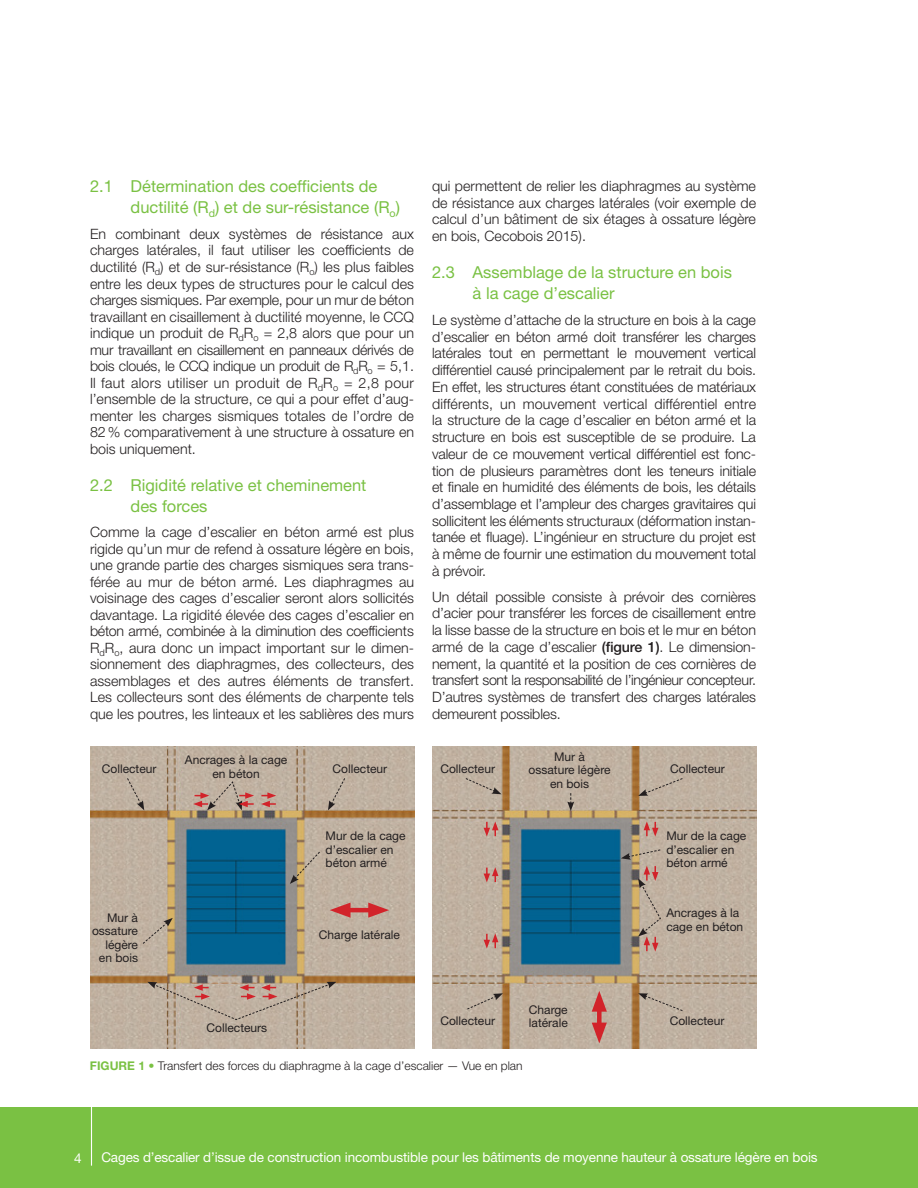
<style>
.page{position:relative;width:918px;height:1188px;background:#fff}
.page>*{position:absolute;margin:0;border:0;box-sizing:border-box;transform-origin:0 0}
.t1{font:16.5px/21px "Helvetica Neue LT Std";color:#7ac143}
.t2{font:300 14.25px/16.8px "Helvetica Neue LT Std";color:#231f20;text-align:justify}
.t3{font:13.5px "Helvetica Neue LT Std";letter-spacing:-.01em;color:#fff}
.t4{font:12px/13.5px "Helvetica Neue LT Std";color:#231f20}
.t5{font:300 12px "Helvetica Neue LT Std";color:#231f20}
.s1{font-weight:500}
.s2{font-weight:700;color:#7ac143}
.s3{color:#7ac143}
</style>
<div class="page">
<div style="left:0;top:1107px;width:918px;height:81px;background:#7ac143"></div>
<hr style="left:91px;top:1093px;width:1px;height:73px;background:#fff">
<img style="left:90px;top:747px;width:324px;height:302px">
<img style="left:432px;top:747px;width:324px;height:302px">
<svg style="left:126px;top:777px;width:18px;height:33px"></svg>
<svg style="left:465px;top:778px;width:36px;height:16px"></svg>
<svg style="left:466px;top:993px;width:37px;height:17px"></svg>
<svg style="left:328px;top:777px;width:18px;height:33px"></svg>
<svg style="left:638px;top:778px;width:45px;height:18px"></svg>
<svg style="left:567px;top:793px;width:7px;height:18px"></svg>
<svg style="left:638px;top:993px;width:45px;height:19px"></svg>
<svg style="left:290px;top:851px;width:31px;height:33px"></svg>
<svg style="left:621px;top:849px;width:40px;height:11px"></svg>
<svg style="left:142px;top:918px;width:31px;height:27px"></svg>
<hr style="left:342px;top:908px;width:35px;height:4px;background:#d2232a">
<svg style="left:330px;top:903px;width:21px;height:15px"></svg>
<svg style="left:368px;top:903px;width:21px;height:15px"></svg>
<div style="left:597px;top:1003px;width:5px;height:28px;background:#d2232a"></div>
<svg style="left:592px;top:991px;width:15px;height:21px"></svg>
<svg style="left:592px;top:1023px;width:15px;height:20px"></svg>
<svg style="left:147px;top:982px;width:190px;height:38px;background:#baa696"></svg>
<svg style="left:261px;top:792px;width:15px;height:15px"></svg>
<svg style="left:484px;top:821px;width:14px;height:16px"></svg>
<svg style="left:644px;top:821px;width:14px;height:16px"></svg>
<svg style="left:484px;top:867px;width:14px;height:15px"></svg>
<svg style="left:484px;top:933px;width:14px;height:16px"></svg>
<svg style="left:193px;top:781px;width:61px;height:29px;background:#ba9e90"></svg>
<svg style="left:638px;top:866px;width:23px;height:86px;background:#b89e8e"></svg>
<p class="t1" style="left:131px;top:176px;width:271px;text-indent:-41px">2.1 Détermination des coefficients de ductilité (R<sub>d</sub>) et de sur-résistance (R<sub>o</sub>)</p>
<p class="t2" style="left:90px;top:225px;width:326px">En combinant deux systèmes de résistance aux charges latérales, il faut utiliser les coefficients de ductilité (R<sub>d</sub>) et de sur-résistance (R<sub>o</sub>) les plus faibles entre les deux types de structures pour le calcul des charges sismiques. Par exemple, pour un mur de béton travaillant en cisaillement à ductilité moyenne, le CCQ indique un produit de R<sub>d</sub>R<sub>o</sub> = 2,8 alors que pour un mur travaillant en cisaillement en panneaux dérivés de bois cloués, le CCQ indique un produit de R<sub>d</sub>R<sub>o</sub> = 5,1.<br>Il faut alors utiliser un produit de R<sub>d</sub>R<sub>o</sub> = 2,8 pour l’ensemble de la structure, ce qui a pour effet d’aug&shy;menter les charges sismiques totales de l’ordre de 82% comparativement à une structure à ossature en bois uniquement.</p>
<p class="t1" style="left:131px;top:474px;width:237px;text-indent:-41px">2.2 Rigidité relative et cheminement des forces</p>
<p class="t2" style="left:90px;top:523px;width:326px">Comme la cage d’escalier en béton armé est plus rigide qu’un mur de refend à ossature légère en bois, une grande partie des charges sismiques sera trans&shy;férée au mur de béton armé. Les diaphragmes au voisinage des cages d’escalier seront alors sollicités davantage. La rigidité élevée des cages d’escalier en béton armé, combinée à la diminution des coefficients R<sub>d</sub>R<sub>o</sub>, aura donc un impact important sur le dimen&shy;sionnement des diaphragmes, des collecteurs, des assemblages et des autres éléments de transfert.<br>Les collecteurs sont des éléments de charpente tels que les poutres, les linteaux et les sablières des murs</p>
<p class="t2" style="left:432px;top:177px;width:326px">qui permettent de relier les diaphragmes au système de résistance aux charges latérales (voir exemple de calcul d’un bâtiment de six étages à ossature légère en bois, Cecobois 2015).</p>
<p class="t1" style="left:473px;top:261px;width:261px;text-indent:-41px">2.3 Assemblage de la structure en bois à la cage d’escalier</p>
<p class="t2" style="left:432px;top:311px;width:326px">Le système d’attache de la structure en bois à la cage d’escalier en béton armé doit transférer les charges latérales tout en permettant le mouvement vertical différentiel causé principalement par le retrait du bois.<br>En effet, les structures étant constituées de matériaux différents, un mouvement vertical différentiel entre la structure de la cage d’escalier en béton armé et la structure en bois est susceptible de se produire. La valeur de ce mouvement vertical différentiel est fonc&shy;tion de plusieurs paramètres dont les teneurs initiale et finale en humidité des éléments de bois, les détails d’assemblage et l’ampleur des charges gravitaires qui sollicitent les éléments structuraux (déformation instan&shy;tanée et fluage). L’ingénieur en structure du projet est à même de fournir une estimation du mouvement total à prévoir.</p>
<p class="t2" style="left:432px;top:588px;width:326px">Un détail possible consiste à prévoir des cornières d’acier pour transférer les forces de cisaillement entre la lisse basse de la structure en bois et le mur en béton armé de la cage d’escalier <span class="s1">(figure 1)</span>. Le dimension&shy;nement, la quantité et la position de ces cornières de transfert sont la responsabilité de l’ingénieur concepteur.<br>D’autres systèmes de transfert des charges latérales demeurent possibles.</p>
<p class="t4" style="left:529px;top:749px;width:84px;text-align:center">Mur à<br>ossature légère en bois</p>
<p class="t4" style="left:185px;top:753px;width:104px;text-align:center">Ancrages à la cage en béton</p>
<p class="t4" style="left:333px;top:762px;width:56px">Collecteur</p>
<p class="t4" style="left:670px;top:762px;width:56px">Collecteur</p>
<p class="t4" style="left:102px;top:762px;width:56px">Collecteur</p>
<p class="t4" style="left:440px;top:762px;width:56px">Collecteur</p>
<p class="t4" style="left:92px;top:911px;width:48px;text-align:right">Mur à ossature légère en bois</p>
<p class="t4" style="left:207px;top:1021px;width:62px">Collecteurs</p>
<p class="t4" style="left:326px;top:829px;width:82px">Mur de la cage d’escalier en béton armé</p>
<p class="t4" style="left:666px;top:829px;width:82px">Mur de la cage d’escalier en béton armé</p>
<p class="t4" style="left:319px;top:928px;width:82px">Charge latérale</p>
<p class="t4" style="left:666px;top:906px;width:78px">Ancrages à la cage en béton</p>
<p class="t4" style="left:529px;top:1002px;width:40px">Charge latérale</p>
<p class="t4" style="left:440px;top:1014px;width:56px">Collecteur</p>
<p class="t4" style="left:670px;top:1014px;width:56px">Collecteur</p>
<p class="t5" style="left:90px;top:1058px;width:434px"><span class="s2">FIGURE 1</span> <span class="s3">•</span> Transfert des forces du diaphragme à la cage d’escalier — Vue en plan</p>
<p class="t3" style="left:74px;top:1151px;width:9px">4</p>
<p class="t3" style="left:101px;top:1150px;width:718px">Cages d’escalier d’issue de construction incombustible pour les bâtiments de moyenne hauteur à ossature légère en bois</p>
</div>
